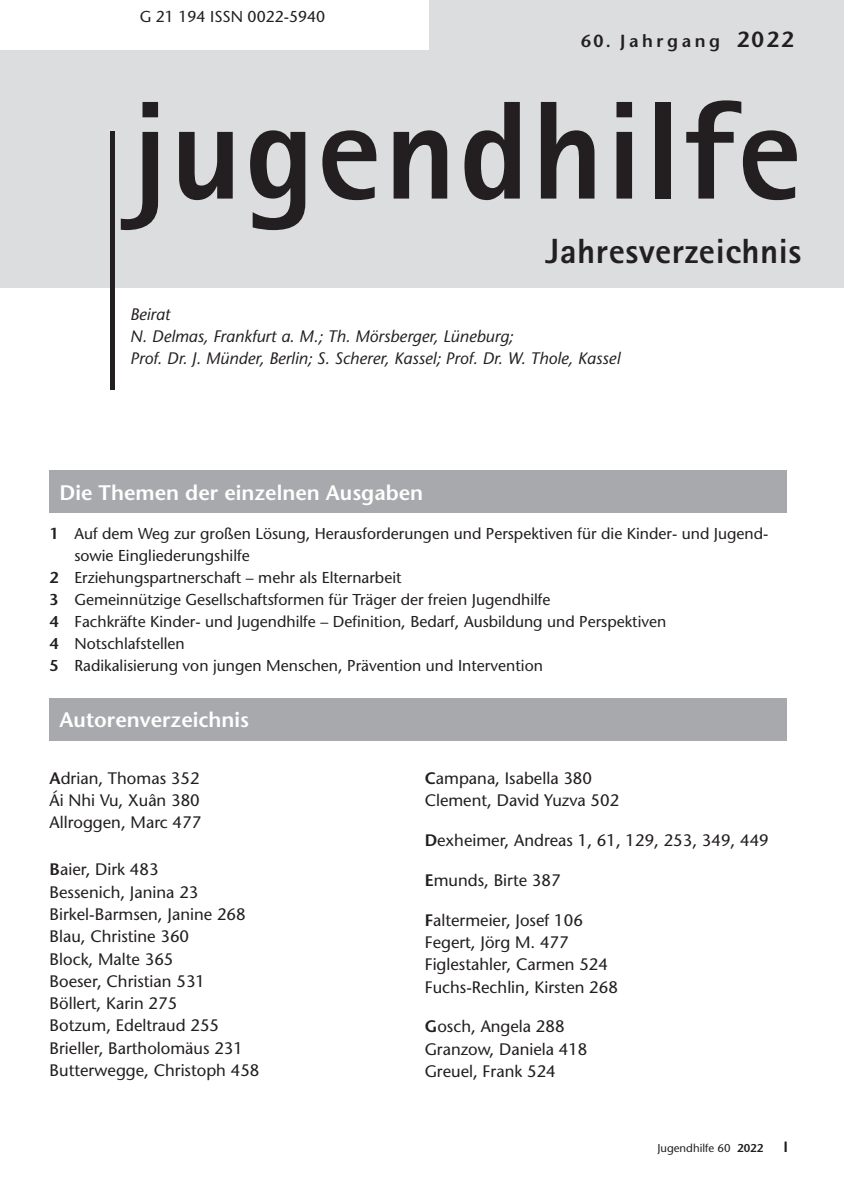
<style>
.page{position:relative;width:844px;height:1191px;background:#fff}
.page>*{position:absolute;margin:0;border:0;box-sizing:border-box;transform-origin:0 0}
.Journal_Name{font:800 140px "Agfa Rotis Sans Serif";letter-spacing:.015em;color:#231f20}
.Journal_SubTitle{font:800 35px "Agfa Rotis Sans Serif";letter-spacing:.015em;color:#231f20}
.Article_Title{font:600 21px "Stone Sans Std";color:#fff}
.Fazit_US_Conclusion{font:600 17.5px "Stone Sans Std";letter-spacing:.205em;color:#231f20}
.TextInd{font:500 16.62px "Stone Sans Std";color:#231f20}
.Text_First{font:500 16.62px "Stone Sans Std";color:#231f20}
.Author{font:italic 500 16.62px "Stone Sans Std";color:#231f20}
.Text{font:500 15.75px/21.9px "Stone Sans Std";color:#231f20}
.Fazit_US_Conclusion-2{font:500 15.75px "Stone Sans Std";color:#231f20}
.t1{font:600 14.88px "Stone Sans Std";color:#231f20}
.t2{font:500 11.38px "Stone Sans Std";color:#231f20}
.s1{font-size:21.88px}
.s2{font-weight:600}
</style>
<div class="page">
<div style="left:0;top:0;width:843px;height:288px;background:#dcdddf"></div>
<div style="left:0;top:0;width:428px;height:50px;background:#fff"></div>
<div style="left:110px;top:132px;width:5px;height:258px;background:#231f20"></div>
<div style="left:50px;top:471px;width:736px;height:42px;background:#a8a9ad"></div>
<div style="left:50px;top:698px;width:736px;height:42px;background:#a8a9ad"></div>
<p class="Fazit_US_Conclusion-2" style="left:140px;top:7px;width:187px">G 21 194 ISSN 0022-5940</p>
<p class="Fazit_US_Conclusion" style="left:581px;top:31px;width:214px">60. Jahrgang <span class="s1">2022</span></p>
<p class="Journal_Name" style="left:131px;top:62px;width:672px">jugendhilfe</p>
<p class="Journal_SubTitle" style="left:545px;top:229px;width:257px">Jahresverzeichnis</p>
<p class="Author" style="left:130px;top:304px;width:42px">Beirat</p>
<p class="Author" style="left:130px;top:326px;width:385px">N. Delmas, Frankfurt a. M.; Th. Mörsberger, Lüneburg;</p>
<p class="Author" style="left:130px;top:349px;width:491px">Prof. Dr. J. Münder, Berlin; S. Scherer, Kassel; Prof. Dr. W. Thole, Kassel</p>
<p class="Article_Title" style="left:60px;top:480px;width:365px">Die Themen der einzelnen Ausgaben</p>
<p class="Text" style="left:74px;top:523px;width:695px;text-indent:-25px"><span class="s2">1</span> Auf dem Weg zur großen Lösung, Herausforderungen und Perspektiven für die Kinder- und Jugend&shy;sowie Eingliederungshilfe</p>
<p class="Text" style="left:50px;top:567px;width:353px"><span class="s2">2</span> Erziehungspartnerschaft – mehr als Elternarbeit</p>
<p class="Text" style="left:50px;top:588px;width:502px"><span class="s2">3</span> Gemeinnützige Gesellschaftsformen für Träger der freien Jugendhilfe</p>
<p class="Text" style="left:50px;top:610px;width:618px"><span class="s2">4</span> Fachkräfte Kinder- und Jugendhilfe – Definition, Bedarf, Ausbildung und Perspektiven</p>
<p class="Text" style="left:50px;top:632px;width:136px"><span class="s2">4</span> Notschlafstellen</p>
<p class="Text" style="left:50px;top:654px;width:494px"><span class="s2">5</span> Radikalisierung von jungen Menschen, Prävention und Intervention</p>
<p class="Article_Title" style="left:60px;top:707px;width:191px">Autorenverzeichnis</p>
<p class="Text_First" style="left:50px;top:768px;width:151px"><span class="s2">A</span>drian, Thomas 352</p>
<p class="TextInd" style="left:50px;top:790px;width:152px">Ái Nhi Vu, Xuân 380</p>
<p class="TextInd" style="left:50px;top:812px;width:153px">Allroggen, Marc 477</p>
<p class="Text_First" style="left:50px;top:859px;width:110px"><span class="s2">B</span>aier, Dirk 483</p>
<p class="TextInd" style="left:50px;top:882px;width:150px">Bessenich, Janina 23</p>
<p class="TextInd" style="left:50px;top:904px;width:197px">Birkel-Barmsen, Janine 268</p>
<p class="TextInd" style="left:50px;top:926px;width:141px">Blau, Christine 360</p>
<p class="TextInd" style="left:50px;top:948px;width:125px">Block, Malte 365</p>
<p class="TextInd" style="left:50px;top:971px;width:157px">Boeser, Christian 531</p>
<p class="TextInd" style="left:50px;top:993px;width:129px">Böllert, Karin 275</p>
<p class="TextInd" style="left:50px;top:1015px;width:171px">Botzum, Edeltraud 255</p>
<p class="TextInd" style="left:50px;top:1038px;width:195px">Brieller, Bartholomäus 231</p>
<p class="TextInd" style="left:50px;top:1060px;width:211px">Butterwegge, Christoph 458</p>
<p class="Text_First" style="left:424px;top:768px;width:169px"><span class="s2">C</span>ampana, Isabella 380</p>
<p class="TextInd" style="left:424px;top:790px;width:196px">Clement, David Yuzva 502</p>
<p class="Text_First" style="left:424px;top:830px;width:345px"><span class="s2">D</span>exheimer, Andreas 1, 61, 129, 253, 349, 449</p>
<p class="Text_First" style="left:424px;top:870px;width:137px"><span class="s2">E</span>munds, Birte 387</p>
<p class="Text_First" style="left:424px;top:910px;width:160px"><span class="s2">F</span>altermeier, Josef 106</p>
<p class="TextInd" style="left:424px;top:932px;width:145px">Fegert, Jörg M. 477</p>
<p class="TextInd" style="left:424px;top:954px;width:185px">Figlestahler, Carmen 524</p>
<p class="TextInd" style="left:424px;top:976px;width:195px">Fuchs-Rechlin, Kirsten 268</p>
<p class="Text_First" style="left:424px;top:1016px;width:141px"><span class="s2">G</span>osch, Angela 288</p>
<p class="TextInd" style="left:424px;top:1039px;width:164px">Granzow, Daniela 418</p>
<p class="TextInd" style="left:424px;top:1061px;width:133px">Greuel, Frank 524</p>
<p class="t2" style="left:657px;top:1140px;width:107px">Jugendhilfe 60 <span class="s2">2022</span></p>
<p class="t1" style="left:783px;top:1137px;width:6px">I</p>
</div>
